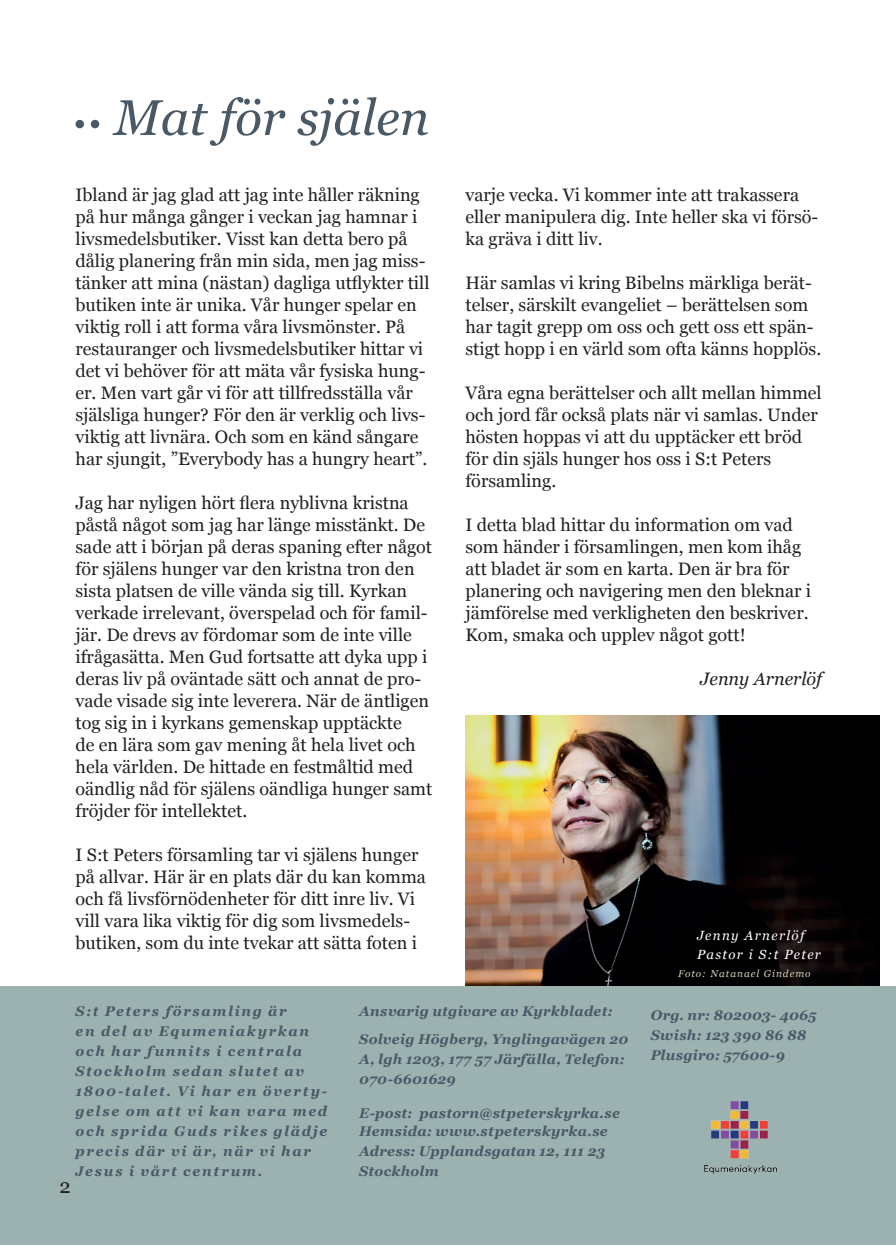
<style>
.page{position:relative;width:896px;height:1248px;background:#fff}
.page>*{position:absolute;margin:0;border:0;box-sizing:border-box;transform-origin:0 0}
.t1{font:italic 50px "Georgia";color:#4a5966}
.t2{font:20px "Georgia";color:#231f20}
.t3{font:18px/22px "Georgia";color:#231f20}
.t4{font:italic 18px "Georgia";color:#231f20}
.t5{font:italic 700 14px/20px "Georgia";letter-spacing:.12em;color:#4a5966}
.t6{font:italic 700 14px/28px "Georgia";letter-spacing:.035em;color:#4a5966}
.t7{font:italic 700 14px/20px "Georgia";letter-spacing:.015em;color:#4a5966}
.t8{font:italic 13.2px/18.2px "Georgia";letter-spacing:.1em;color:#fff}
.t9{font:italic 10px "Georgia";letter-spacing:.1em;color:#d8cfba}
</style>
<div class="page">
<img style="left:465px;top:715px;width:415px;height:271px">
<div style="left:1px;top:986px;width:895px;height:258px;background:#9cb2b1"></div>
<img style="left:704px;top:1101px;width:73px;height:74px">
<div style="left:76px;top:120px;width:8px;height:8px;background:#4a5966;border-radius:50%"></div>
<div style="left:91px;top:120px;width:8px;height:8px;background:#4a5966;border-radius:50%"></div>
<h1 class="t1" style="left:114px;top:81px;width:316px">Mat för själen</h1>
<p class="t3" style="left:76px;top:183px;width:355px">Ibland är jag glad att jag inte håller räkning på hur många gånger i veckan jag hamnar i livsmedelsbutiker. Visst kan detta bero på dålig planering från min sida, men jag miss&shy;tänker att mina (nästan) dagliga utflykter till butiken inte är unika. Vår hunger spelar en viktig roll i att forma våra livsmönster. På restauranger och livsmedelsbutiker hittar vi det vi behöver för att mäta vår fysiska hung&shy;er. Men vart går vi för att tillfredsställa vår själsliga hunger? För den är verklig och livs&shy;viktig att livnära. Och som en känd sångare har sjungit, ”Everybody has a hungry heart”.</p>
<p class="t3" style="left:76px;top:491px;width:358px">Jag har nyligen hört flera nyblivna kristna påstå något som jag har länge misstänkt. De sade att i början på deras spaning efter något för själens hunger var den kristna tron den sista platsen de ville vända sig till. Kyrkan verkade irrelevant, överspelad och för famil&shy;jär. De drevs av fördomar som de inte ville ifrågasätta. Men Gud fortsatte att dyka upp i deras liv på oväntade sätt och annat de pro&shy;vade visade sig inte leverera. När de äntligen tog sig in i kyrkans gemenskap upptäckte<br>de en lära som gav mening åt hela livet och hela världen. De hittade en festmåltid med oändlig nåd för själens oändliga hunger samt fröjder för intellektet.</p>
<p class="t3" style="left:76px;top:843px;width:352px">I S:t Peters församling tar vi själens hunger på allvar. Här är en plats där du kan komma och få livsförnödenheter för ditt inre liv. Vi vill vara lika viktig för dig som livsmedels&shy;butiken, som du inte tvekar att sätta foten i</p>
<p class="t3" style="left:465px;top:183px;width:354px">varje vecka. Vi kommer inte att trakassera eller manipulera dig. Inte heller ska vi försö&shy;ka gräva i ditt liv.</p>
<p class="t3" style="left:465px;top:271px;width:357px">Här samlas vi kring Bibelns märkliga berät&shy;telser, särskilt evangeliet – berättelsen som har tagit grepp om oss och gett oss ett spän&shy;stigt hopp i en värld som ofta känns hopplös.</p>
<p class="t3" style="left:465px;top:381px;width:358px">Våra egna berättelser och allt mellan himmel och jord får också plats när vi samlas. Under hösten hoppas vi att du upptäcker ett bröd för din själs hunger hos oss i S:t Peters församling.</p>
<p class="t3" style="left:465px;top:513px;width:347px">I detta blad hittar du information om vad som händer i församlingen, men kom ihåg att bladet är som en karta. Den är bra för planering och navigering men den bleknar i jämförelse med verkligheten den beskriver.<br>Kom, smaka och upplev något gott!</p>
<p class="t4" style="left:700px;top:665px;width:123px">Jenny Arnerlöf</p>
<p class="t8" style="left:697px;top:926px;width:125px">Jenny Arnerlöf<br>Pastor i S:t Peter</p>
<p class="t9" style="left:678px;top:966px;width:134px">Foto: Natanael Gindemo</p>
<p class="t5" style="left:76px;top:1000px;width:253px">S:t Peters församling är<br>en del av Equmeniakyrkan och har funnits i centrala<br>Stockholm sedan slutet av<br>1800-talet. Vi har en överty&shy;gelse om att vi kan vara med och sprida Guds rikes glädje precis där vi är, när vi har<br>Jesus i vårt centrum.</p>
<p class="t6" style="left:359px;top:996px;width:270px">Ansvarig utgivare av Kyrkbladet:<br>Solveig Högberg, Ynglingavägen 20</p>
<p class="t7" style="left:359px;top:1048px;width:267px">A, lgh 1203, 177 57 Järfälla, Telefon:<br>070-6601629</p>
<p class="t6" style="left:359px;top:1103px;width:262px;line-height:18px">E-post: pastorn@stpeterskyrka.se<br>Hemsida: www.stpeterskyrka.se</p>
<p class="t6" style="left:359px;top:1140px;width:247px;line-height:20px">Adress: Upplandsgatan 12, 111 23<br>Stockholm</p>
<p class="t2" style="left:60px;top:1171px;width:13px">2</p>
<p class="t7" style="left:651px;top:1004px;width:167px">Org. nr: 802003- 4065<br>Swish: 123 390 86 88<br>Plusgiro: 57600-9</p>
</div>
